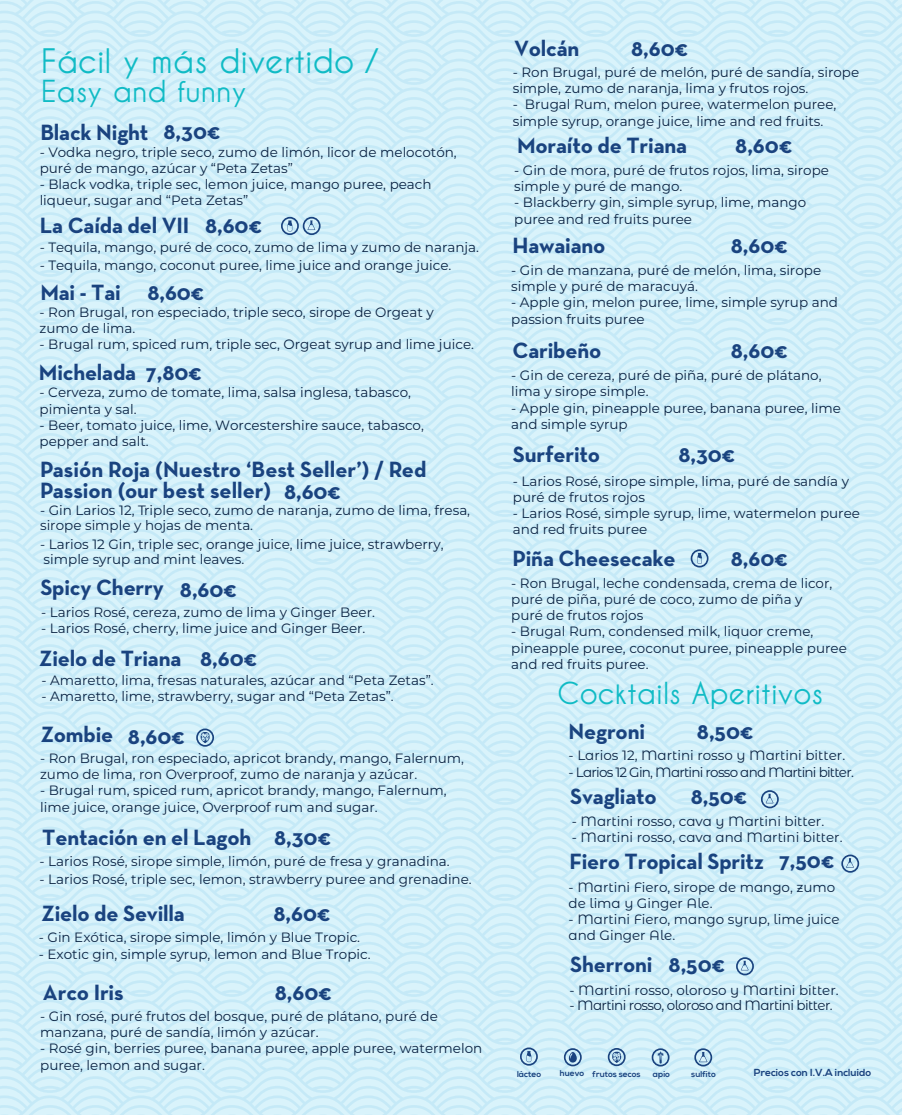
<style>
.page{position:relative;width:902px;height:1115px;background:#fff}
.page>*{position:absolute;margin:0;border:0;box-sizing:border-box;transform-origin:0 0}
.t1{font:700 33.45px "Caviar Dreams";color:#10bbc5}
.t2{font:700 30px "Caviar Dreams";color:#10bbc5}
.t3{font:700 22.5px/21px "Neutra Text";letter-spacing:-.01em;color:#1a437f}
.t4{font:13.5px/16.2px "Montserrat";color:#0a2242}
.t5{font:13.5px/16.2px "Montserrat Alternates";color:#0a2242}
.t6{font:13.5px "Montserrat Alternates";letter-spacing:-.055em;color:#0a2242}
.t7{font:13.5px "Montserrat Alternates";letter-spacing:-.04em;color:#0a2242}
.t8{font:700 10.2px "Nexa";color:#1a437f}
.t9{font:700 8.4px "Nexa";color:#1a437f}
</style>
<div class="page">
<div style="left:0;top:0;width:901px;height:1114px;background:linear-gradient(to right,#d2eff9,#d2eff9)"></div>
<svg style="left:281px;top:217px;width:39px;height:18px"></svg>
<svg style="left:196px;top:728px;width:18px;height:18px"></svg>
<svg style="left:651px;top:1047px;width:18px;height:19px"></svg>
<svg style="left:694px;top:1047px;width:18px;height:19px"></svg>
<svg style="left:607px;top:1047px;width:18px;height:18px"></svg>
<svg style="left:564px;top:1047px;width:17px;height:18px"></svg>
<svg style="left:520px;top:1047px;width:18px;height:18px"></svg>
<svg style="left:736px;top:956px;width:17px;height:19px"></svg>
<svg style="left:841px;top:854px;width:18px;height:18px"></svg>
<svg style="left:760px;top:789px;width:18px;height:19px"></svg>
<svg style="left:690px;top:549px;width:18px;height:18px"></svg>
<h1 class="t1" style="left:41px;top:42px;width:338px">Fácil y más divertido /</h1>
<h2 class="t2" style="left:41px;top:75px;width:207px">Easy and funny</h2>
<h3 class="t3" style="left:40px;top:121px;width:181px">Black Night 8,30€</h3>
<p class="t4" style="left:40px;top:143px;width:418px">- Vodka negro, triple seco, zumo de limón, licor de melocotón, puré de mango, azúcar y “Peta Zetas”</p>
<p class="t4" style="left:40px;top:176px;width:393px">- Black vodka, triple sec, lemon juice, mango puree, peach liqueur, sugar and “Peta Zetas”</p>
<h3 class="t3" style="left:40px;top:214px;width:151px">La Caída del VII</h3>
<p class="t4" style="left:40px;top:238px;width:441px">- Tequila, mango, puré de coco, zumo de lima y zumo de naranja.</p>
<p class="t4" style="left:40px;top:256px;width:413px">- Tequila, mango, coconut puree, lime juice and orange juice.</p>
<h3 class="t3" style="left:205px;top:214px;width:59px">8,60€</h3>
<h3 class="t3" style="left:40px;top:281px;width:165px">Mai - Tai 8,60€</h3>
<p class="t4" style="left:40px;top:303px;width:395px">- Ron Brugal, ron especiado, triple seco, sirope de Orgeat y zumo de lima.</p>
<p class="t4" style="left:40px;top:336px;width:436px">- Brugal rum, spiced rum, triple sec, Orgeat syrup and lime juice.</p>
<h3 class="t3" style="left:39px;top:361px;width:164px">Michelada 7,80€</h3>
<p class="t4" style="left:40px;top:384px;width:373px">- Cerveza, zumo de tomate, lima, salsa inglesa, tabasco, pimienta y sal.</p>
<p class="t4" style="left:40px;top:416px;width:386px">- Beer, tomato juice, lime, Worcestershire sauce, tabasco, pepper and salt.</p>
<h3 class="t3" style="left:40px;top:458px;width:388px">Pasión Roja (Nuestro ‘Best Seller’) / Red<br>Passion (our best seller) 8,60€</h3>
<p class="t4" style="left:40px;top:502px;width:431px;line-height:15px">- Gin Larios 12, Triple seco, zumo de naranja, zumo de lima, fresa, sirope simple y hojas de menta.</p>
<p class="t4" style="left:40px;top:536px;width:405px;line-height:15px">- Larios 12 Gin, triple sec, orange juice, lime juice, strawberry, simple syrup and mint leaves.</p>
<h3 class="t3" style="left:40px;top:576px;width:198px">Spicy Cherry 8,60€</h3>
<p class="t4" style="left:41px;top:603px;width:335px">- Larios Rosé, cereza, zumo de lima y Ginger Beer.</p>
<p class="t4" style="left:41px;top:619px;width:326px">- Larios Rosé, cherry, lime juice and Ginger Beer.</p>
<h3 class="t3" style="left:39px;top:647px;width:219px">Zielo de Triana 8,60€</h3>
<p class="t4" style="left:41px;top:671px;width:393px">- Amaretto, lima, fresas naturales, azúcar and “Peta Zetas”.</p>
<p class="t4" style="left:41px;top:687px;width:354px">- Amaretto, lime, strawberry, sugar and “Peta Zetas”.</p>
<h3 class="t3" style="left:41px;top:723px;width:146px">Zombie 8,60€</h3>
<p class="t4" style="left:40px;top:749px;width:425px">- Ron Brugal, ron especiado, apricot brandy, mango, Falernum, zumo de lima, ron Overproof, zumo de naranja y azúcar.</p>
<p class="t4" style="left:40px;top:781px;width:408px">- Brugal rum, spiced rum, apricot brandy, mango, Falernum, lime juice, orange juice, Overproof rum and sugar.</p>
<h3 class="t3" style="left:42px;top:826px;width:290px">Tentación en el Lagoh 8,30€</h3>
<p class="t4" style="left:40px;top:852px;width:411px">- Larios Rosé, sirope simple, limón, puré de fresa y granadina.</p>
<p class="t4" style="left:40px;top:870px;width:433px">- Larios Rosé, triple sec, lemon, strawberry puree and grenadine.</p>
<h3 class="t3" style="left:42px;top:902px;width:145px">Zielo de Sevilla</h3>
<h3 class="t3" style="left:273px;top:902px;width:59px">8,60€</h3>
<p class="t4" style="left:39px;top:928px;width:323px">- Gin Exótica, sirope simple, limón y Blue Tropic.</p>
<p class="t4" style="left:39px;top:944px;width:333px">- Exotic gin, simple syrup, lemon and Blue Tropic.</p>
<h3 class="t3" style="left:43px;top:980px;width:82px">Arco Iris</h3>
<h3 class="t3" style="left:275px;top:980px;width:59px">8,60€</h3>
<p class="t4" style="left:40px;top:1007px;width:399px">- Gin rosé, puré frutos del bosque, puré de plátano, puré de manzana, puré de sandía, limón y azúcar.</p>
<p class="t4" style="left:40px;top:1039px;width:443px">- Rosé gin, berries puree, banana puree, apple puree, watermelon puree, lemon and sugar.</p>
<h3 class="t3" style="left:514px;top:37px;width:67px">Volcán</h3>
<h3 class="t3" style="left:631px;top:37px;width:59px">8,60€</h3>
<p class="t4" style="left:512px;top:63px;width:348px">- Ron Brugal, puré de melón, puré de sandía, sirope simple, zumo de naranja, lima y frutos rojos.</p>
<p class="t4" style="left:512px;top:96px;width:325px">- Brugal Rum, melon puree, watermelon puree, simple syrup, orange juice, lime and red fruits.</p>
<h3 class="t3" style="left:517px;top:134px;width:172px">Moraíto de Triana</h3>
<p class="t4" style="left:514px;top:161px;width:316px">- Gin de mora, puré de frutos rojos, lima, sirope simple y puré de mango.</p>
<p class="t4" style="left:514px;top:194px;width:293px">- Blackberry gin, simple syrup, lime, mango puree and red fruits puree</p>
<h3 class="t3" style="left:735px;top:134px;width:59px">8,60€</h3>
<h3 class="t3" style="left:512px;top:234px;width:94px">Hawaiano</h3>
<p class="t4" style="left:511px;top:261px;width:311px">- Gin de manzana, puré de melón, lima, sirope simple y puré de maracuyá.</p>
<p class="t4" style="left:511px;top:294px;width:328px">- Apple gin, melon puree, lime, simple syrup and passion fruits puree</p>
<h3 class="t3" style="left:730px;top:234px;width:59px">8,60€</h3>
<h3 class="t3" style="left:512px;top:339px;width:90px">Caribeño</h3>
<p class="t4" style="left:511px;top:366px;width:312px">- Gin de cereza, puré de piña, puré de plátano, lima y sirope simple.</p>
<p class="t4" style="left:511px;top:399px;width:331px">- Apple gin, pineapple puree, banana puree, lime and simple syrup</p>
<h3 class="t3" style="left:730px;top:339px;width:59px">8,60€</h3>
<h3 class="t3" style="left:513px;top:443px;width:89px">Surferito</h3>
<p class="t4" style="left:513px;top:472px;width:337px">- Larios Rosé, sirope simple, lima, puré de sandía y puré de frutos rojos</p>
<p class="t4" style="left:513px;top:504px;width:348px">- Larios Rosé, simple syrup, lime, watermelon puree and red fruits puree</p>
<h3 class="t3" style="left:678px;top:443px;width:59px">8,30€</h3>
<h3 class="t3" style="left:512px;top:547px;width:164px">Piña Cheesecake</h3>
<p class="t4" style="left:511px;top:574px;width:322px">- Ron Brugal, leche condensada, crema de licor, puré de piña, puré de coco, zumo de piña y puré de frutos rojos</p>
<p class="t4" style="left:511px;top:622px;width:337px">- Brugal Rum, condensed milk, liquor creme, pineapple puree, coconut puree, pineapple puree and red fruits puree.</p>
<h3 class="t3" style="left:730px;top:547px;width:59px">8,60€</h3>
<h2 class="t2" style="left:557px;top:676px;width:267px">Cocktails Aperitivos</h2>
<h3 class="t3" style="left:568px;top:720px;width:78px">Negroni</h3>
<h3 class="t3" style="left:696px;top:720px;width:58px">8,50€</h3>
<p class="t5" style="left:568px;top:746px;width:278px">- Larios 12, Martini rosso y Martini bitter.</p>
<p class="t6" style="left:568px;top:762px;width:287px">- Larios 12 Gin, Martini rosso and Martini bitter.</p>
<h3 class="t3" style="left:570px;top:784px;width:88px">Svagliato</h3>
<p class="t5" style="left:571px;top:812px;width:254px">- Martini rosso, cava y Martini bitter.</p>
<p class="t5" style="left:571px;top:828px;width:272px">- Martini rosso, cava and Martini bitter.</p>
<h3 class="t3" style="left:569px;top:850px;width:196px">Fiero Tropical Spritz</h3>
<p class="t5" style="left:568px;top:878px;width:268px">- Martini Fiero, sirope de mango, zumo de lima y Ginger Ale.</p>
<p class="t5" style="left:568px;top:910px;width:272px">- Martini Fiero, mango syrup, lime juice and Ginger Ale.</p>
<h3 class="t3" style="left:570px;top:952px;width:84px">Sherroni</h3>
<p class="t5" style="left:569px;top:981px;width:271px">- Martini rosso, oloroso y Martini bitter.</p>
<p class="t7" style="left:569px;top:995px;width:265px">- Martini rosso, oloroso and Martini bitter.</p>
<h3 class="t3" style="left:690px;top:784px;width:58px">8,50€</h3>
<h3 class="t3" style="left:779px;top:848px;width:57px">7,50€</h3>
<h3 class="t3" style="left:668px;top:952px;width:58px">8,50€</h3>
<p class="t9" style="left:517px;top:1068px;width:26px">lácteo</p>
<p class="t9" style="left:560px;top:1068px;width:82px">huevo frutos secos</p>
<p class="t9" style="left:653px;top:1068px;width:19px">apio</p>
<p class="t9" style="left:691px;top:1068px;width:26px">sulfito</p>
<p class="t8" style="left:753px;top:1066px;width:119px">Precios con I.V.A incluido</p>
</div>
